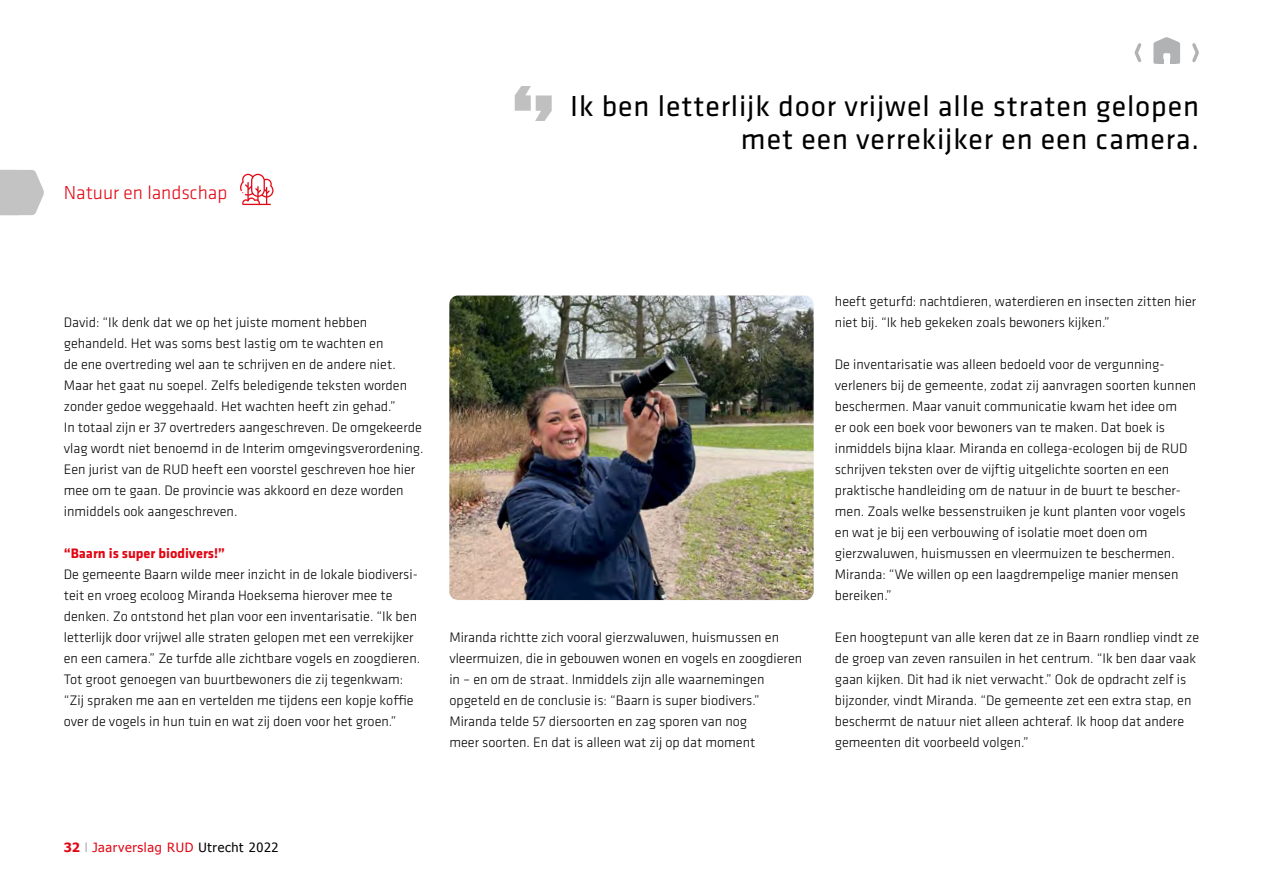
<style>
.page{position:relative;width:1263px;height:893px;background:#fff}
.page>*{position:absolute;margin:0;border:0;box-sizing:border-box;transform-origin:0 0}
.t1{font:132.9px "Klavika";color:#c0c0c0;scale:1.4 1}
.t2{font:30px "Klavika";letter-spacing:.03em;color:#000}
.t3{font:300 19.5px "Klavika";color:#e20613}
.t4{font:300 14.25px/21px "Klavika";color:#000}
.t5{font:700 14.25px "Klavika";color:#e20613}
.t6{font:12.75px "Tahoma";letter-spacing:.05em;color:#e20613}
.s1{font-weight:700}
.s2{font-family:"Klavika";font-weight:300;font-size:14.25px;color:#939393}
.s3{color:#000}
</style>
<div class="page">
<svg style="left:1134px;top:43px;width:8px;height:19px"></svg>
<svg style="left:1192px;top:43px;width:7px;height:19px"></svg>
<svg style="left:1153px;top:37px;width:27px;height:27px"></svg>
<img style="left:449px;top:296px;width:365px;height:304px">
<svg style="left:0;top:170px;width:44px;height:45px;background:#c9c9c9"></svg>
<svg style="left:240px;top:174px;width:34px;height:31px"></svg>
<p class="t3" style="left:64px;top:182px;width:165px">Natuur en landschap</p>
<p class="t1" style="left:499px;top:56px;width:35px">‘</p>
<p class="t1" style="left:567px;top:150px;width:35px;rotate:-180deg">‘</p>
<p class="t2" style="left:570px;top:90px;width:630px">Ik ben letterlijk door vrijwel alle straten gelopen</p>
<p class="t2" style="left:741px;top:123px;width:460px">met een verrekijker en een camera.</p>
<p class="t4" style="left:64px;top:312px;width:361px">David: “Ik denk dat we op het juiste moment hebben gehandeld. Het was soms best lastig om te wachten en<br>de ene overtreding wel aan te schrijven en de andere niet.<br>Maar het gaat nu soepel. Zelfs beledigende teksten worden zonder gedoe weggehaald. Het wachten heeft zin gehad.”<br>In totaal zijn er 37 overtreders aangeschreven. De omgekeerde vlag wordt niet benoemd in de Interim omgevingsverordening.<br>Een jurist van de RUD heeft een voorstel geschreven hoe hier mee om te gaan. De provincie was akkoord en deze worden inmiddels ook aangeschreven.</p>
<p class="t5" style="left:64px;top:546px;width:163px">“Baarn is super biodivers!”</p>
<p class="t4" style="left:64px;top:564px;width:358px">De gemeente Baarn wilde meer inzicht in de lokale biodiversi&shy;teit en vroeg ecoloog Miranda Hoeksema hierover mee te denken. Zo ontstond het plan voor een inventarisatie. “Ik ben letterlijk door vrijwel alle straten gelopen met een verrekijker en een camera.” Ze turfde alle zichtbare vogels en zoogdieren.<br>Tot groot genoegen van buurtbewoners die zij tegenkwam: “Zij spraken me aan en vertelden me tijdens een kopje koffie over de vogels in hun tuin en wat zij doen voor het groen.”</p>
<p class="t4" style="left:449px;top:627px;width:354px">Miranda richtte zich vooral gierzwaluwen, huismussen en vleermuizen, die in gebouwen wonen en vogels en zoogdieren in – en om de straat. Inmiddels zijn alle waarnemingen opgeteld en de conclusie is: “Baarn is super biodivers.” Miranda telde 57 diersoorten en zag sporen van nog<br>meer soorten. En dat is alleen wat zij op dat moment</p>
<p class="t4" style="left:835px;top:291px;width:363px">heeft geturfd: nachtdieren, waterdieren en insecten zitten hier niet bij. “Ik heb gekeken zoals bewoners kijken.”</p>
<p class="t4" style="left:835px;top:354px;width:363px">De inventarisatie was alleen bedoeld voor de vergunning&shy;verleners bij de gemeente, zodat zij aanvragen soorten kunnen beschermen. Maar vanuit communicatie kwam het idee om<br>er ook een boek voor bewoners van te maken. Dat boek is inmiddels bijna klaar. Miranda en collega-ecologen bij de RUD schrijven teksten over de vijftig uitgelichte soorten en een praktische handleiding om de natuur in de buurt te bescher&shy;men. Zoals welke bessenstruiken je kunt planten voor vogels en wat je bij een verbouwing of isolatie moet doen om gierzwaluwen, huismussen en vleermuizen te beschermen.<br>Miranda: “We willen op een laagdrempelige manier mensen bereiken.”</p>
<p class="t4" style="left:835px;top:627px;width:366px">Een hoogtepunt van alle keren dat ze in Baarn rondliep vindt ze de groep van zeven ransuilen in het centrum. “Ik ben daar vaak gaan kijken. Dit had ik niet verwacht.” Ook de opdracht zelf is bijzonder, vindt Miranda. “De gemeente zet een extra stap, en beschermt de natuur niet alleen achteraf. Ik hoop dat andere gemeenten dit voorbeeld volgen.”</p>
<p class="t6" style="left:64px;top:839px;width:216px"><span class="s1">32</span> <span class="s2">I</span> Jaarverslag RUD <span class="s3">Utrecht 2022</span></p>
</div>
